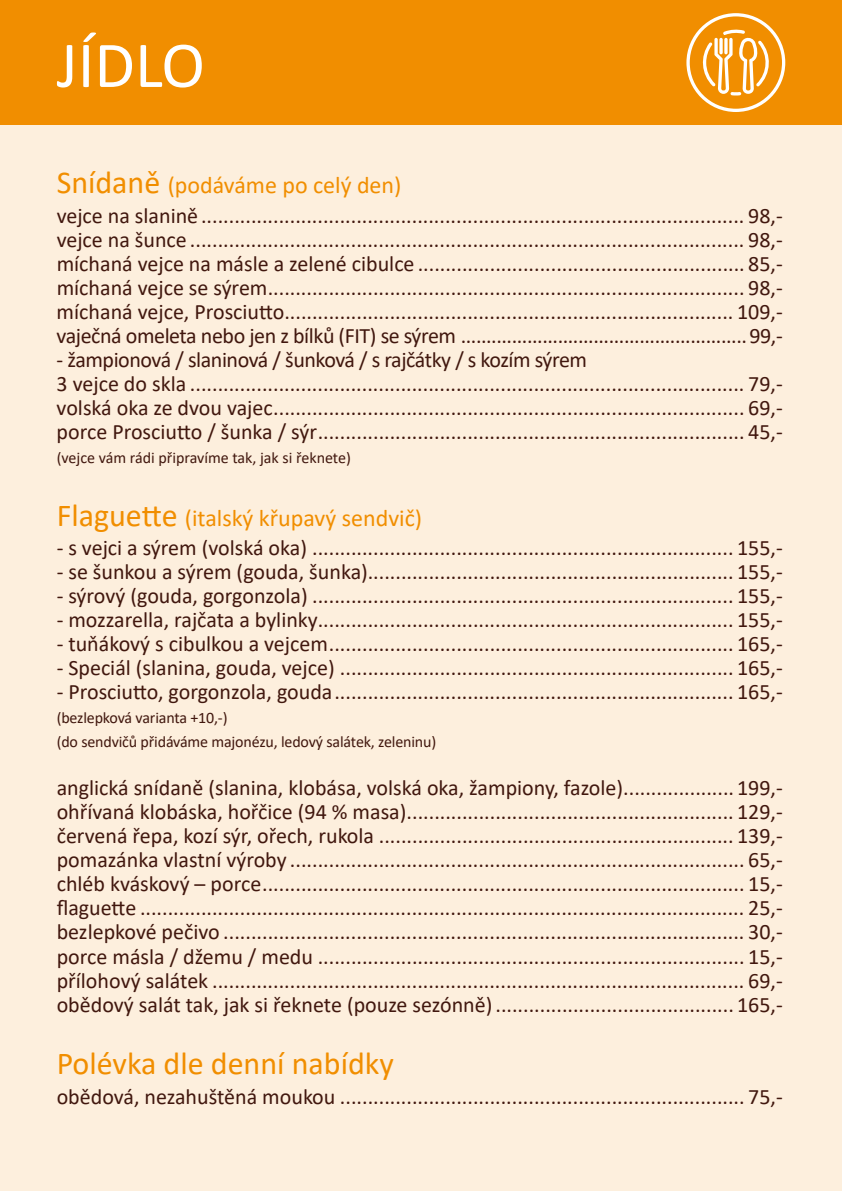
<style>
.page{position:relative;width:842px;height:1191px;background:#fdefdd}
.page>*{position:absolute;margin:0;border:0;box-sizing:border-box;transform-origin:0 0}
.t1{font:66px "Calibri";color:#fff}
.t2{font:32px "Calibri";color:#f18e00}
.t3{font:24px "Calibri";color:#f18e00}
.t4{font:22px/24px "Calibri";color:#41170e;text-align:justify}
.t5{font:16px/24px "Calibri";letter-spacing:-.01em;color:#41170e}
.s1{font-size:32px}
</style>
<div class="page">
<div style="left:0;top:0;width:842px;height:125px;background:#f18e00"></div>
<svg style="left:686px;top:13px;width:99px;height:99px"></svg>
<h1 class="t1" style="left:57px;top:19px;width:150px">JÍDLO</h1>
<p class="t3" style="left:57px;top:169px;width:346px"><span class="s1">Snídaně</span> (podáváme po celý den)</p>
<p class="t4" style="left:57px;top:203px;width:728px">vejce na slanině .................................................................................................. 98,- vejce na šunce .................................................................................................... 98,- míchaná vejce na másle a zelené cibulce ........................................................... 85,- míchaná vejce se sýrem...................................................................................... 98,- míchaná vejce, Prosciutto................................................................................. 109,- vaječná omeleta nebo jen z bílků (FIT) se sýrem ........................................................99,-</p>
<p class="t4" style="left:57px;top:347px;width:728px;text-align:left">- žampionová / slaninová / šunková / s rajčátky / s kozím sýrem<br>3 vejce do skla .................................................................................................... 79,- volská oka ze dvou vajec..................................................................................... 69,- porce Prosciutto / šunka / sýr............................................................................. 45,-</p>
<p class="t5" style="left:57px;top:445px;width:296px">(vejce vám rádi připravíme tak, jak si řeknete)</p>
<p class="t3" style="left:57px;top:501px;width:367px"><span class="s1">Flaguette</span> (italský křupavý sendvič)</p>
<p class="t4" style="left:57px;top:535px;width:728px">- s vejci a sýrem (volská oka) ............................................................................ 155,-</p>
<p class="t4" style="left:57px;top:559px;width:728px">- se šunkou a sýrem (gouda, šunka).................................................................. 155,-</p>
<p class="t4" style="left:57px;top:583px;width:728px">- sýrový (gouda, gorgonzola) ............................................................................ 155,-</p>
<p class="t4" style="left:57px;top:607px;width:728px">- mozzarella, rajčata a bylinky........................................................................... 155,-</p>
<p class="t4" style="left:57px;top:631px;width:728px">- tuňákový s cibulkou a vejcem......................................................................... 165,-</p>
<p class="t4" style="left:57px;top:655px;width:728px">- Speciál (slanina, gouda, vejce) ....................................................................... 165,-</p>
<p class="t4" style="left:57px;top:679px;width:728px">- Prosciutto, gorgonzola, gouda........................................................................ 165,-</p>
<p class="t5" style="left:57px;top:705px;width:381px">(bezlepková varianta +10,-)<br>(do sendvičů přidáváme majonézu, ledový salátek, zeleninu)</p>
<p class="t4" style="left:57px;top:775px;width:728px">anglická snídaně (slanina, klobása, volská oka, žampiony, fazole).................... 199,- ohřívaná klobáska, hořčice (94 % masa)........................................................... 129,- červená řepa, kozí sýr, ořech, rukola ................................................................ 139,- pomazánka vlastní výroby .................................................................................. 65,- chléb kváskový – porce....................................................................................... 15,- flaguette ............................................................................................................. 25,- bezlepkové pečivo .............................................................................................. 30,- porce másla / džemu / medu ............................................................................. 15,- přílohový salátek ................................................................................................ 69,- obědový salát tak, jak si řeknete (pouze sezónně)........................................... 165,-</p>
<h2 class="t2" style="left:57px;top:1041px;width:339px">Polévka dle denní nabídky</h2>
<p class="t4" style="left:57px;top:1083px;width:728px">obědová, nezahuštěná moukou ......................................................................... 75,-</p>
</div>
